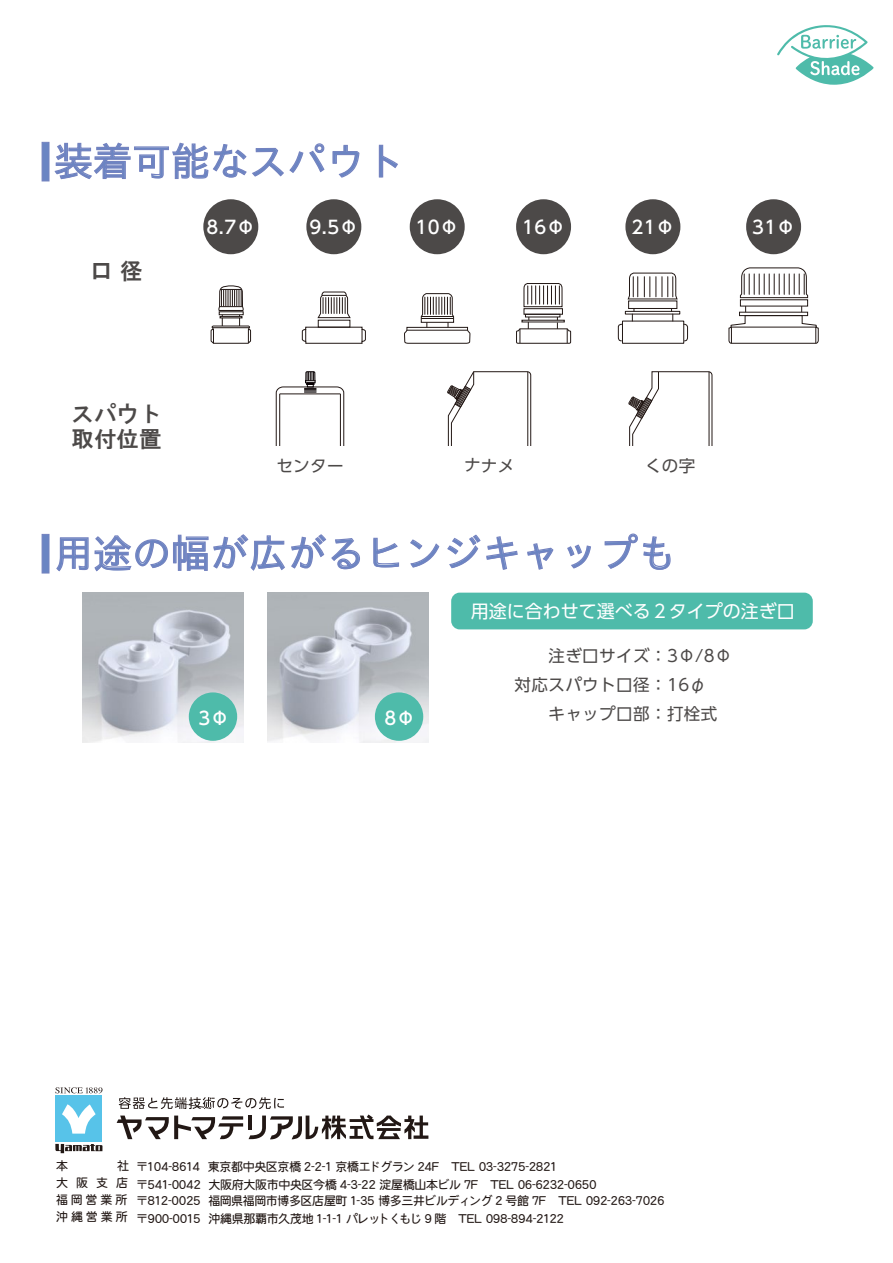
<style>
.page{position:relative;width:893px;height:1263px;background:#fff}
.page>*{position:absolute;margin:0;border:0;box-sizing:border-box;transform-origin:0 0}
.t1{font:38.85px "IPA Gothic";color:#6a85c3}
.t2{font:22.5px "HGS Gothic E";color:#4c4948}
.t3{font:500 18px "UD Shin Go Pro";letter-spacing:.025em;color:#fff}
.t4{font:18px "UD Shin Go Pro";color:#fff}
.t5{font:16.5px/28.8px "UD Shin Go Pro";letter-spacing:.025em;color:#4c4948}
.t6{font:12px/17.1px "DFHS Maru Gothic W4 WINP RKSJ H";letter-spacing:-.035em;color:#221815}
</style>
<div class="page">
<svg style="left:55px;top:1144px;width:47px;height:9px"></svg>
<div style="left:55px;top:1095px;width:47px;height:47px;background:#57c3e9"></div>
<svg style="left:62px;top:1104px;width:34px;height:29px"></svg>
<svg style="left:55px;top:1087px;width:48px;height:6px"></svg>
<svg style="left:117px;top:1097px;width:311px;height:42px"></svg>
<svg style="left:54px;top:142px;width:271px;height:38px"></svg>
<svg style="left:332px;top:144px;width:28px;height:34px"></svg>
<svg style="left:378px;top:144px;width:20px;height:34px"></svg>
<svg style="left:56px;top:534px;width:304px;height:38px"></svg>
<svg style="left:373px;top:537px;width:27px;height:31px"></svg>
<svg style="left:410px;top:539px;width:30px;height:29px"></svg>
<svg style="left:447px;top:534px;width:71px;height:36px"></svg>
<svg style="left:527px;top:543px;width:27px;height:27px"></svg>
<svg style="left:567px;top:544px;width:24px;height:25px"></svg>
<svg style="left:604px;top:533px;width:67px;height:37px"></svg>
<div style="left:524px;top:308px;width:39px;height:7px;border:1px solid #221815"></div>
<svg style="left:523px;top:283px;width:40px;height:24px"></svg>
<div style="left:525px;top:314px;width:35px;height:3px;border:1px solid #221815"></div>
<svg style="left:516px;top:317px;width:55px;height:27px"></svg>
<svg style="left:404px;top:293px;width:66px;height:51px"></svg>
<svg style="left:317px;top:291px;width:34px;height:27px"></svg>
<svg style="left:302px;top:327px;width:64px;height:17px"></svg>
<svg style="left:210px;top:285px;width:41px;height:59px"></svg>
<div style="left:628px;top:301px;width:49px;height:8px;border:1px solid #221815"></div>
<svg style="left:627px;top:272px;width:51px;height:28px"></svg>
<div style="left:625px;top:311px;width:55px;height:3px;border:1px solid #221815"></div>
<svg style="left:632px;top:308px;width:3px;height:13px"></svg>
<svg style="left:671px;top:308px;width:2px;height:13px"></svg>
<div style="left:622px;top:321px;width:62px;height:23px;border:1px solid #221815"></div>
<svg style="left:618px;top:324px;width:5px;height:18px"></svg>
<svg style="left:683px;top:324px;width:5px;height:18px"></svg>
<svg style="left:740px;top:267px;width:68px;height:31px"></svg>
<svg style="left:728px;top:306px;width:91px;height:38px"></svg>
<svg style="left:447px;top:371px;width:84px;height:75px"></svg>
<svg style="left:628px;top:371px;width:85px;height:75px"></svg>
<svg style="left:276px;top:371px;width:68px;height:75px"></svg>
<div style="left:203px;top:199px;width:55px;height:55px;background:#4c4948;border-radius:50%"></div>
<div style="left:306px;top:199px;width:55px;height:55px;background:#4c4948;border-radius:50%"></div>
<div style="left:410px;top:199px;width:55px;height:55px;background:#4c4948;border-radius:50%"></div>
<div style="left:516px;top:199px;width:55px;height:55px;background:#4c4948;border-radius:50%"></div>
<div style="left:625px;top:199px;width:55px;height:55px;background:#4c4948;border-radius:50%"></div>
<div style="left:746px;top:199px;width:55px;height:55px;background:#4c4948;border-radius:50%"></div>
<img style="left:267px;top:593px;width:161px;height:150px">
<img style="left:83px;top:593px;width:161px;height:150px">
<div style="left:189px;top:692px;width:48px;height:49px;background:#4ebbaa;border-radius:50%"></div>
<div style="left:375px;top:692px;width:48px;height:49px;background:#4ebbaa;border-radius:50%"></div>
<div style="left:451px;top:593px;width:362px;height:36px;background:#4ebbaa;border-radius:9px"></div>
<div style="left:42px;top:142px;width:7px;height:39px;background:#6a85c3"></div>
<div style="left:42px;top:534px;width:7px;height:39px;background:#6a85c3"></div>
<svg style="left:777px;top:25px;width:96px;height:60px"></svg>
<h1 class="t1" style="left:54px;top:140px;width:352px">装着可能なスパウト</h1>
<h2 class="t2" style="left:90px;top:260px;width:54px">口 径</h2>
<h3 class="t3" style="left:207px;top:212px;width:50px">8.7Φ</h3>
<h3 class="t3" style="left:310px;top:212px;width:50px">9.5Φ</h3>
<h3 class="t3" style="left:416px;top:212px;width:44px">10Φ</h3>
<h3 class="t3" style="left:522px;top:212px;width:44px">16Φ</h3>
<h3 class="t3" style="left:631px;top:212px;width:44px">21Φ</h3>
<h3 class="t3" style="left:752px;top:212px;width:44px">31Φ</h3>
<h2 class="t2" style="left:72px;top:402px;width:91px">スパウト</h2>
<h2 class="t2" style="left:72px;top:428px;width:91px">取付位置</h2>
<h3 class="t5" style="left:276px;top:450px;width:69px">センター</h3>
<h3 class="t5" style="left:645px;top:450px;width:52px">くの字</h3>
<h1 class="t1" style="left:54px;top:531px;width:624px">用途の幅が広がるヒンジキャップも</h1>
<h3 class="t3" style="left:198px;top:703px;width:32px">3Φ</h3>
<h3 class="t3" style="left:384px;top:703px;width:32px">8Φ</h3>
<h3 class="t4" style="left:471px;top:597px;width:325px">用途に合わせて選べる２タイプの注ぎ口</h3>
<h3 class="t5" style="left:515px;top:641px;width:219px;text-indent:34px">注ぎ口サイズ：3Φ/8Φ対応スパウト口径：16φ</h3>
<h3 class="t5" style="left:548px;top:698px;width:170px">キャップ口部：打栓式</h3>
<p class="t6" style="left:56px;top:1158px;width:610px;text-indent:61px">社〒104-8614 東京都中央区京橋 2-2-1 京橋エドグラン 24F　TEL 03-3275-2821<br>大 阪 支 店 〒541-0042 大阪府大阪市中央区今橋 4-3-22 淀屋橋山本ビル 7F　TEL 06-6232-0650<br>福岡営業所 〒812-0025 福岡県福岡市博多区店屋町 1-35 博多三井ビルディング 2 号館 7F　TEL 092-263-7026沖縄営業所 〒900-0015 沖縄県那覇市久茂地 1-1-1 パレットくもじ 9 階　TEL 098-894-2122</p>
<p class="t6" style="left:56px;top:1157px;width:13px">本</p>
</div>
